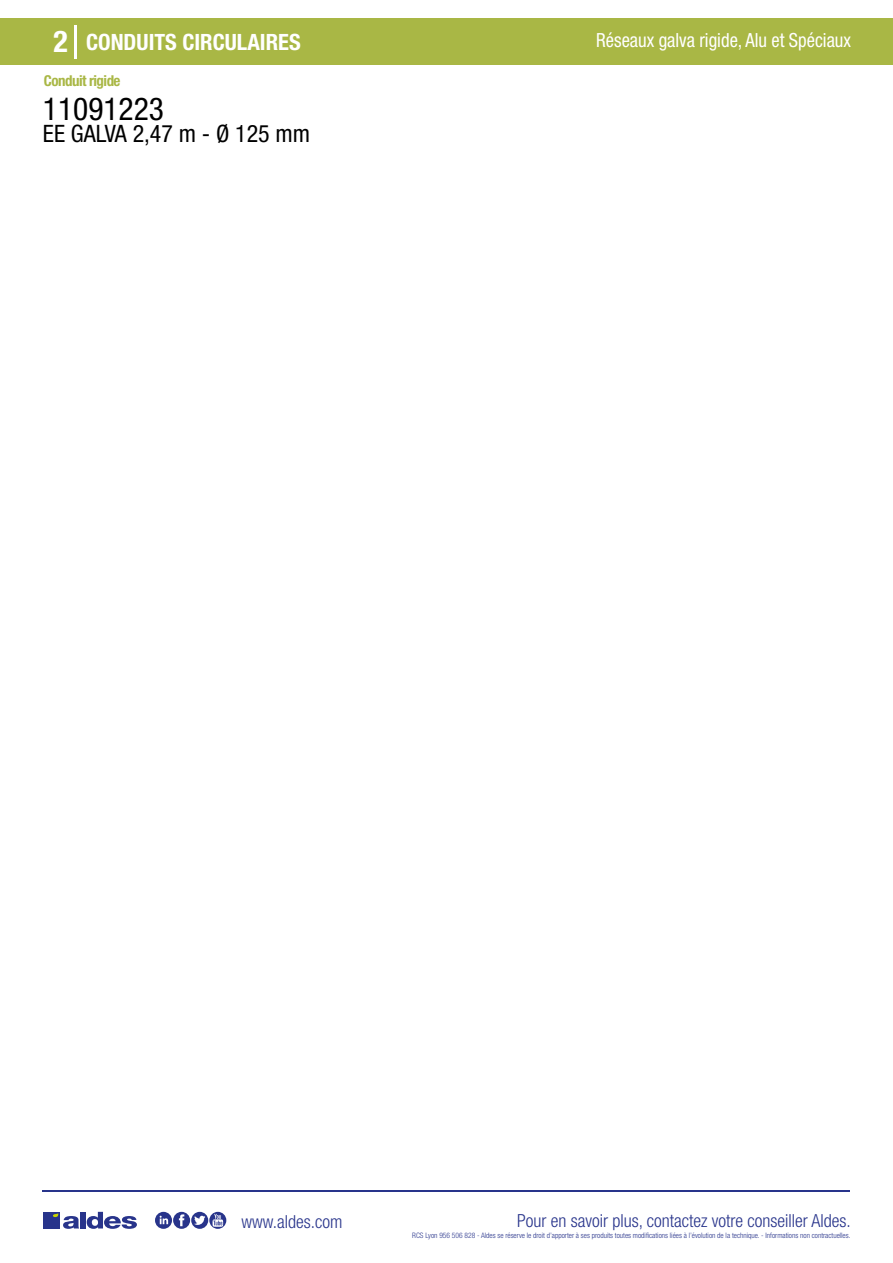
<style>
.page{position:relative;width:893px;height:1263px;background:#fff}
.page>*{position:absolute;margin:0;border:0;box-sizing:border-box;transform-origin:0 0}
.t1{font:condensed 31.5px "Helvetica Neue LT Std";color:#000}
.t2{font:700 condensed 30px "Helvetica Neue LT Std";color:#fff}
.t3{font:condensed 24px "Helvetica Neue LT Std";color:#000}
.t4{font:700 condensed 22.5px "Helvetica Neue LT Std";color:#fff}
.t5{font:condensed 19.5px "Helvetica Neue LT Std";color:#fff;scale:.95 1}
.t6{font:300 condensed 18px "Helvetica Neue";color:#28348b}
.t7{font:700 condensed 15px "Helvetica Neue LT Std";letter-spacing:-.035em;color:#a9b745}
.t8{font:300 condensed 7.5px "Helvetica Neue";color:#28348b}
</style>
<div class="page">
<div style="left:0;top:18px;width:893px;height:46px;background:#a9b745"></div>
<hr style="left:74px;top:25px;width:2px;height:33px;background:#fff">
<hr style="left:43px;top:1190px;width:807px;height:1px;background:#28348b">
<svg style="left:155px;top:1212px;width:71px;height:17px"></svg>
<div style="left:43px;top:1212px;width:17px;height:16px;background:#28348b"></div>
<div style="left:80px;top:1212px;width:6px;height:16px;background:#28348b"></div>
<svg style="left:87px;top:1212px;width:50px;height:17px"></svg>
<svg style="left:53px;top:1213px;width:26px;height:16px"></svg>
<h2 class="t2" style="left:54px;top:24px;width:16px">2</h2>
<h3 class="t4" style="left:86px;top:28px;width:216px">CONDUITS CIRCULAIRES</h3>
<h3 class="t5" style="left:596px;top:29px;width:270px">Réseaux galva rigide, Alu et Spéciaux</h3>
<h3 class="t7" style="left:44px;top:71px;width:78px">Conduit rigide</h3>
<h1 class="t1" style="left:43px;top:91px;width:122px">11091223</h1>
<h3 class="t3" style="left:43px;top:120px;width:269px">EE GALVA 2,47 m - Ø 125 mm</h3>
<h3 class="t6" style="left:241px;top:1211px;width:102px">www.aldes.com</h3>
<h3 class="t6" style="left:517px;top:1211px;width:335px">Pour en savoir plus, contactez votre conseiller Aldes.</h3>
<p class="t8" style="left:412px;top:1230px;width:440px">RCS Lyon 956 506 828 - Aldes se réserve le droit d’apporter à ses produits toutes modifications liées à l’évolution de la technique. - Informations non contractuelles.</p>
</div>
